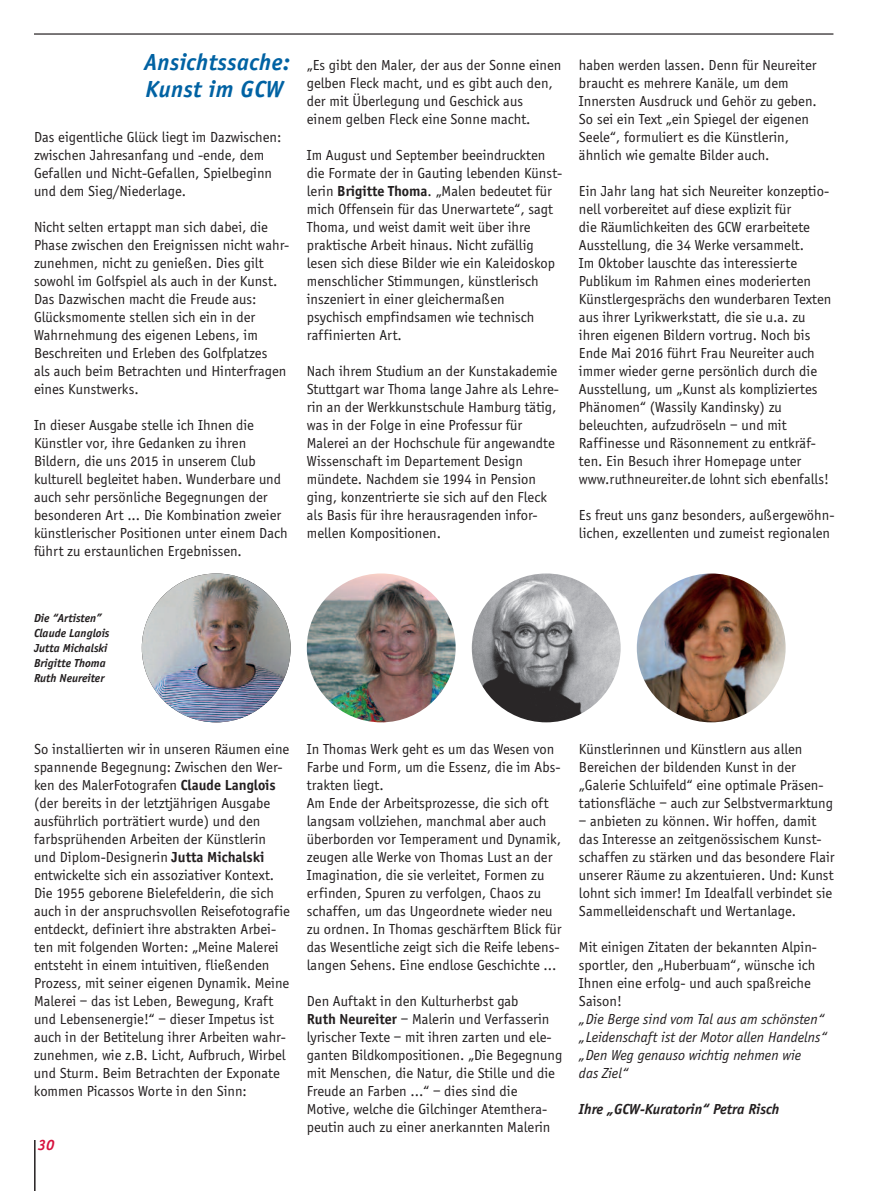
<style>
.page{position:relative;width:893px;height:1191px;background:#fff}
.page>*{position:absolute;margin:0;border:0;box-sizing:border-box;transform-origin:0 0}
.t1{font:italic 700 24px/27px "Officina Sans";letter-spacing:.02em;color:#0062a3}
.t2{font:15px/18px "Officina Sans";color:#231f20}
.t3{font:italic 15px/18px "Officina Sans";color:#231f20}
.t4{font:italic 700 15px "Officina Sans";color:#231f20}
.t5{font:italic 700 15px "Officina Serif Std";color:#d7123e}
.t6{font:italic 700 12px/15px "Officina Sans";color:#231f20}
.s1{color:#fff}
.s2{font-weight:700}
</style>
<div class="page">
<hr style="left:34px;top:33px;width:799px;height:2px;background:#231f20">
<hr style="left:34px;top:1140px;width:2px;height:51px;background:#231f20">
<img style="left:307px;top:573px;width:149px;height:149px;border-radius:50%">
<img style="left:472px;top:573px;width:149px;height:149px;border-radius:50%">
<img style="left:637px;top:573px;width:149px;height:149px;border-radius:50%">
<img style="left:142px;top:573px;width:149px;height:149px;border-radius:50%">
<h1 class="t1" style="left:145px;top:48px;width:147px">Ansichtssache:<br>Kunst im GCW<span class="s1">i</span></h1>
<p class="t2" style="left:34px;top:128px;width:249px">Das eigentliche Glück liegt im Dazwischen: zwischen Jahresanfang und -ende, dem Gefallen und Nicht-Gefallen, Spielbeginn und dem Sieg/Niederlage.</p>
<p class="t2" style="left:34px;top:218px;width:257px">Nicht selten ertappt man sich dabei, die Phase zwischen den Ereignissen nicht wahr&shy;zunehmen, nicht zu genießen. Dies gilt sowohl im Golfspiel als auch in der Kunst.<br>Das Dazwischen macht die Freude aus:<br>Glücksmomente stellen sich ein in der Wahrnehmung des eigenen Lebens, im Beschreiten und Erleben des Golfplatzes<br>als auch beim Betrachten und Hinterfragen eines Kunstwerks.</p>
<p class="t2" style="left:34px;top:416px;width:255px">In dieser Ausgabe stelle ich Ihnen die Künstler vor, ihre Gedanken zu ihren Bildern, die uns 2015 in unserem Club kulturell begleitet haben. Wunderbare und auch sehr persönliche Begegnungen der besonderen Art ... Die Kombination zweier künstlerischer Positionen unter einem Dach führt zu erstaunlichen Ergebnissen.</p>
<p class="t2" style="left:307px;top:56px;width:256px">„Es gibt den Maler, der aus der Sonne einen gelben Fleck macht, und es gibt auch den, der mit Überlegung und Geschick aus einem gelben Fleck eine Sonne macht.</p>
<p class="t2" style="left:307px;top:146px;width:257px">Im August und September beeindruckten die Formate der in Gauting lebenden Künst&shy;lerin <span class="s2">Brigitte Thoma</span>. „Malen bedeutet für mich Offensein für das Unerwartete“, sagt Thoma, und weist damit weit über ihre praktische Arbeit hinaus. Nicht zufällig lesen sich diese Bilder wie ein Kaleidoskop menschlicher Stimmungen, künstlerisch inszeniert in einer gleichermaßen psychisch empfindsamen wie technisch raffinierten Art.</p>
<p class="t2" style="left:307px;top:362px;width:254px">Nach ihrem Studium an der Kunstakademie Stuttgart war Thoma lange Jahre als Lehre&shy;rin an der Werkkunstschule Hamburg tätig, was in der Folge in eine Professur für Malerei an der Hochschule für angewandte Wissenschaft im Departement Design mündete. Nachdem sie 1994 in Pension ging, konzentrierte sie sich auf den Fleck als Basis für ihre herausragenden infor&shy;mellen Kompositionen.</p>
<p class="t2" style="left:579px;top:56px;width:239px">haben werden lassen. Denn für Neureiter braucht es mehrere Kanäle, um dem Innersten Ausdruck und Gehör zu geben.<br>So sei ein Text „ein Spiegel der eigenen Seele“, formuliert es die Künstlerin, ähnlich wie gemalte Bilder auch.</p>
<p class="t2" style="left:579px;top:182px;width:254px">Ein Jahr lang hat sich Neureiter konzeptio&shy;nell vorbereitet auf diese explizit für<br>die Räumlichkeiten des GCW erarbeitete Ausstellung, die 34 Werke versammelt.<br>Im Oktober lauschte das interessierte Publikum im Rahmen eines moderierten Künstlergesprächs den wunderbaren Texten aus ihrer Lyrikwerkstatt, die sie u.a. zu ihren eigenen Bildern vortrug. Noch bis Ende Mai 2016 führt Frau Neureiter auch immer wieder gerne persönlich durch die Ausstellung, um „Kunst als kompliziertes Phänomen“ (Wassily Kandinsky) zu beleuchten, aufzudröseln – und mit Raffinesse und Räsonnement zu entkräf&shy;ten. Ein Besuch ihrer Homepage unter www.ruthneureiter.de lohnt sich ebenfalls!</p>
<p class="t2" style="left:579px;top:506px;width:257px">Es freut uns ganz besonders, außergewöhn&shy;lichen, exzellenten und zumeist regionalen</p>
<p class="t6" style="left:34px;top:610px;width:77px">Die “Artisten”<br>Claude Langlois<br>Jutta Michalski<br>Brigitte Thoma<br>Ruth Neureiter</p>
<p class="t2" style="left:34px;top:740px;width:257px">So installierten wir in unseren Räumen eine spannende Begegnung: Zwischen den Wer&shy;ken des MalerFotografen <span class="s2">Claude Langlois </span>(der bereits in der letztjährigen Ausgabe ausführlich porträtiert wurde) und den farbsprühenden Arbeiten der Künstlerin und Diplom-Designerin <span class="s2">Jutta Michalski </span>entwickelte sich ein assoziativer Kontext.<br>Die 1955 geborene Bielefelderin, die sich auch in der anspruchsvollen Reisefotografie entdeckt, definiert ihre abstrakten Arbei&shy;ten mit folgenden Worten: „Meine Malerei entsteht in einem intuitiven, fließenden Prozess, mit seiner eigenen Dynamik. Meine Malerei – das ist Leben, Bewegung, Kraft und Lebensenergie!“ – dieser Impetus ist auch in der Betitelung ihrer Arbeiten wahr&shy;zunehmen, wie z.B. Licht, Aufbruch, Wirbel und Sturm. Beim Betrachten der Exponate kommen Picassos Worte in den Sinn:</p>
<p class="t5" style="left:38px;top:1139px;width:18px">30</p>
<p class="t2" style="left:307px;top:740px;width:256px">In Thomas Werk geht es um das Wesen von Farbe und Form, um die Essenz, die im Abs&shy;trakten liegt.<br>Am Ende der Arbeitsprozesse, die sich oft langsam vollziehen, manchmal aber auch überborden vor Temperament und Dynamik, zeugen alle Werke von Thomas Lust an der Imagination, die sie verleitet, Formen zu erfinden, Spuren zu verfolgen, Chaos zu schaffen, um das Ungeordnete wieder neu zu ordnen. In Thomas geschärftem Blick für das Wesentliche zeigt sich die Reife lebens&shy;langen Sehens. Eine endlose Geschichte ...</p>
<p class="t2" style="left:307px;top:992px;width:257px">Den Auftakt in den Kulturherbst gab<br><span class="s2">Ruth Neureiter</span> – Malerin und Verfasserin lyrischer Texte – mit ihren zarten und ele&shy;ganten Bildkompositionen. „Die Begegnung mit Menschen, die Natur, die Stille und die Freude an Farben ...“ – dies sind die Motive, welche die Gilchinger Atemthera&shy;peutin auch zu einer anerkannten Malerin</p>
<p class="t2" style="left:579px;top:740px;width:256px">Künstlerinnen und Künstlern aus allen Bereichen der bildenden Kunst in der „Galerie Schluifeld“ eine optimale Präsen&shy;tationsfläche – auch zur Selbstvermarktung</p>
<p class="t2" style="left:579px;top:812px;width:257px">– anbieten zu können. Wir hoffen, damit das Interesse an zeitgenössischem Kunst&shy;schaffen zu stärken und das besondere Flair unserer Räume zu akzentuieren. Und: Kunst lohnt sich immer! Im Idealfall verbindet sie Sammelleidenschaft und Wertanlage.</p>
<p class="t2" style="left:579px;top:938px;width:240px">Mit einigen Zitaten der bekannten Alpin&shy;sportler, den „Huberbuam“, wünsche ich<br>Ihnen eine erfolg- und auch spaßreiche<br>Saison!</p>
<p class="t3" style="left:579px;top:1010px;width:250px">„Die Berge sind vom Tal aus am schönsten“ „Leidenschaft ist der Motor allen Handelns“ „Den Weg genauso wichtig nehmen wie<br>das Ziel“</p>
<p class="t4" style="left:579px;top:1100px;width:202px">Ihre „GCW-Kuratorin“ Petra Risch</p>
</div>
